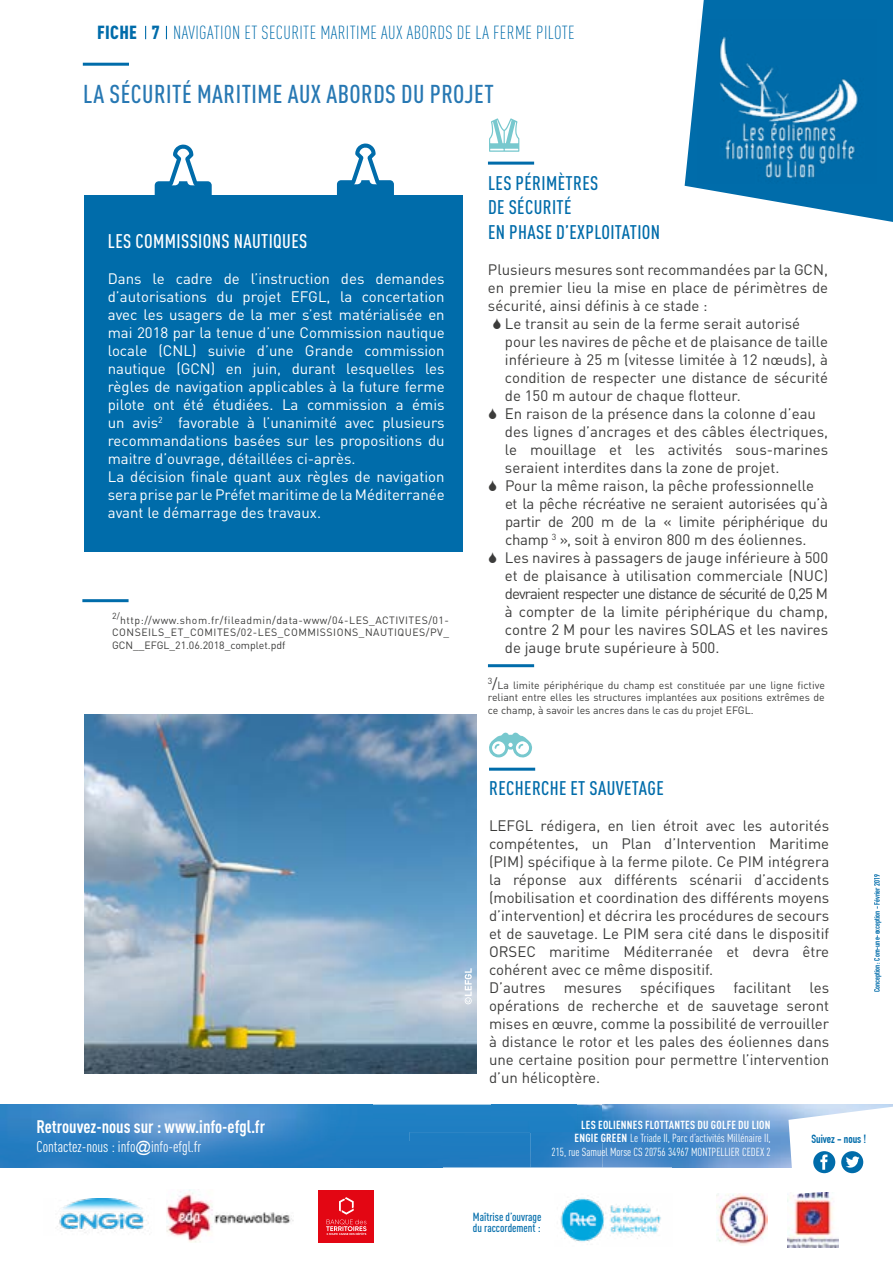
<style>
.page{position:relative;width:893px;height:1263px;background:#fff}
.page>*{position:absolute;margin:0;border:0;box-sizing:border-box;transform-origin:0 0}
.t1{font:500 condensed 25.5px "DIN Pro";letter-spacing:.02em;color:#2778b3}
.t2{font:500 condensed 19.5px/24.3px "DIN Pro";letter-spacing:.02em;color:#006caa}
.t3{font:500 condensed 19.5px "DIN Pro";letter-spacing:.02em;color:#fff}
.t4{font:300 condensed 18.75px "DIN Pro";letter-spacing:.02em;color:#006caa}
.t5{font:900 condensed 18.75px "DIN Pro";letter-spacing:.015em;color:#006caa}
.t6{font:700 condensed 18px "DIN Pro";color:#fff}
.t7{font:condensed 15.45px "DIN Pro";color:#fff}
.t8{font:15px/18px "DIN Pro";color:#3c3c3b}
.t9{font:15px/18px "DIN Pro";color:#fff}
.t10{font:15px "DIN Pro";letter-spacing:-.02em;color:#3c3c3b}
.t11{font:15px "DIN Pro";letter-spacing:-.06em;color:#3c3c3b}
.t12{font:500 condensed 11.7px/10.4px "DIN Pro";color:#006caa}
.t13{font:700 11.7px "DIN Condensed";color:#006caa}
.t14{font:condensed 11.55px/13.8px "DIN Pro";color:#fff;text-align:right}
.t15{font:10.5px/12.6px "DIN Pro";color:#3c3c3b;text-align:justify}
.t16{font:8.7px "DIN Pro";color:#3c3c3b}
.t17{font:700 7.95px "DIN Condensed";color:#006caa}
.s1{font-size:15px}
.s2{font-family:"Arial";font-stretch:normal}
.s3{font-weight:700}
</style>
<div class="page">
<svg style="left:685px;top:0;width:208px;height:222px;fill:#006caa"></svg>
<img style="left:698px;top:20px;width:179px;height:163px">
<svg style="left:145px;top:26px;width:1px;height:13px"></svg>
<svg style="left:166px;top:26px;width:1px;height:13px"></svg>
<hr style="left:83px;top:63px;width:46px;height:3px;background:#006caa">
<hr style="left:82px;top:599px;width:47px;height:3px;background:#006caa">
<hr style="left:488px;top:664px;width:46px;height:3px;background:#006caa">
<hr style="left:489px;top:768px;width:46px;height:3px;background:#006caa">
<hr style="left:488px;top:162px;width:46px;height:3px;background:#006caa">
<img style="left:84px;top:714px;width:392px;height:359px">
<img style="left:0;top:1104px;width:530px;height:38px">
<img style="left:530px;top:1120px;width:21px;height:12px">
<img style="left:551px;top:1104px;width:342px;height:28px">
<img style="left:410px;top:1132px;width:378px;height:35px">
<img style="left:0;top:1142px;width:442px;height:25px">
<img style="left:551px;top:1132px;width:96px;height:11px">
<img style="left:491px;top:1104px;width:86px;height:16px">
<img style="left:57px;top:1199px;width:92px;height:34px">
<img style="left:167px;top:1190px;width:126px;height:52px">
<div style="left:319px;top:1190px;width:55px;height:52px;background:#e30613"></div>
<svg style="left:326px;top:1197px;width:41px;height:38px"></svg>
<img style="left:560px;top:1198px;width:101px;height:44px">
<img style="left:788px;top:1194px;width:51px;height:54px">
<img style="left:716px;top:1193px;width:51px;height:52px">
<svg style="left:788px;top:1107px;width:105px;height:87px"></svg>
<svg style="left:489px;top:118px;width:30px;height:34px"></svg>
<svg style="left:489px;top:732px;width:43px;height:26px"></svg>
<svg style="left:465px;top:968px;width:7px;height:36px"></svg>
<div style="left:84px;top:196px;width:379px;height:356px;background:#006caa"></div>
<svg style="left:155px;top:145px;width:57px;height:51px"></svg>
<svg style="left:337px;top:143px;width:57px;height:53px"></svg>
<p class="t5" style="left:97px;top:18px;width:64px">FICHE 7</p>
<p class="t4" style="left:173px;top:19px;width:403px">NAVIGATION ET SECURITE MARITIME AUX ABORDS DE LA FERME PILOTE</p>
<h1 class="t1" style="left:83px;top:75px;width:412px">LA SÉCURITÉ MARITIME AUX ABORDS DU PROJET</h1>
<h2 class="t3" style="left:108px;top:226px;width:201px">LES COMMISSIONS NAUTIQUES</h2>
<p class="t9" style="left:108px;top:268px;width:338px">Dans le cadre de l’instruction des demandes d’autorisations du projet EFGL, la concertation avec les usagers de la mer s’est matérialisée en mai 2018 par la tenue d’une Commission nautique locale (CNL) suivie d’une Grande commission nautique (GCN) en juin, durant lesquelles les règles de navigation applicables à la future ferme pilote ont été étudiées. La commission a émis un avis<sup>2</sup> favorable à l’unanimité avec plusieurs recommandations basées sur les propositions du maitre d’ouvrage, détaillées ci-après.<br>La décision finale quant aux règles de navigation sera prise par le Préfet maritime de la Méditerranée avant le démarrage des travaux.</p>
<p class="t16" style="left:112px;top:609px;width:9px">2/</p>
<p class="t15" style="left:112px;top:613px;width:338px;text-indent:8px">http://www.shom.fr/fileadmin/data-www/04-LES_ACTIVITES/01- CONSEILS_ET_COMITES/02-LES_COMMISSIONS_NAUTIQUES/PV_ GCN__EFGL_21.06.2018_complet.pdf</p>
<h2 class="t2" style="left:488px;top:169px;width:174px">LES PÉRIMÈTRES<br>DE SÉCURITÉ<br>EN PHASE D’EXPLOITATION</h2>
<p class="t8" style="left:488px;top:259px;width:342px">Plusieurs mesures sont recommandées par la GCN,</p>
<p class="t8" style="left:488px;top:277px;width:342px">en premier lieu la mise en place de périmètres de</p>
<p class="t8" style="left:488px;top:295px;width:221px">sécurité, ainsi définis à ce stade :</p>
<p class="t8" style="left:505px;top:313px;width:297px">Le transit au sein de la ferme serait autorisé</p>
<p class="t8" style="left:505px;top:331px;width:325px">pour les navires de pêche et de plaisance de taille</p>
<p class="t8" style="left:505px;top:349px;width:325px">inférieure à 25 m (vitesse limitée à 12 nœuds), à</p>
<p class="t8" style="left:505px;top:367px;width:325px">condition de respecter une distance de sécurité</p>
<p class="t8" style="left:505px;top:385px;width:237px">de 150 m autour de chaque flotteur.</p>
<p class="t8" style="left:505px;top:403px;width:312px">En raison de la présence dans la colonne d’eau</p>
<p class="t8" style="left:505px;top:421px;width:325px">des lignes d’ancrages et des câbles électriques,</p>
<p class="t8" style="left:505px;top:439px;width:325px">le mouillage et les activités sous-marines</p>
<p class="t8" style="left:505px;top:457px;width:276px">seraient interdites dans la zone de projet.</p>
<p class="t8" style="left:505px;top:475px;width:311px">Pour la même raison, la pêche professionnelle</p>
<p class="t10" style="left:505px;top:491px;width:325px">et la pêche récréative ne seraient autorisées qu’à</p>
<p class="t10" style="left:505px;top:509px;width:325px">partir de 200 m de la « limite périphérique du</p>
<p class="t8" style="left:505px;top:529px;width:303px">champ <sup>3</sup> », soit à environ 800 m des éoliennes.</p>
<p class="t8" style="left:505px;top:547px;width:325px">Les navires à passagers de jauge inférieure à 500</p>
<p class="t8" style="left:505px;top:565px;width:325px">et de plaisance à utilisation commerciale (NUC)</p>
<p class="t11" style="left:505px;top:581px;width:325px">devraient respecter une distance de sécurité de 0,25 M</p>
<p class="t8" style="left:505px;top:601px;width:325px">à compter de la limite périphérique du champ,</p>
<p class="t8" style="left:505px;top:619px;width:325px">contre 2 M pour les navires SOLAS et les navires</p>
<p class="t8" style="left:505px;top:637px;width:216px">de jauge brute supérieure à 500.</p>
<p class="t15" style="left:488px;top:678px;width:338px"><sup>3</sup><span class="s1">/</span>La limite périphérique du champ est constituée par une ligne fictive reliant entre elles les structures implantées aux positions extrêmes de ce champ, à savoir les ancres dans le cas du projet EFGL.</p>
<p class="t6" style="left:37px;top:1113px;width:230px">Retrouvez-nous sur : www.info-efgl.fr</p>
<p class="t7" style="left:37px;top:1135px;width:166px">Contactez-nous : info<span class="s2">@</span>info-efgl.fr</p>
<h2 class="t2" style="left:489px;top:774px;width:176px">RECHERCHE ET SAUVETAGE</h2>
<p class="t8" style="left:489px;top:815px;width:342px">LEFGL rédigera, en lien étroit avec les autorités compétentes, un Plan d’Intervention Maritime (PIM) spécifique à la ferme pilote. Ce PIM intégrera la réponse aux différents scénarii d’accidents (mobilisation et coordination des différents moyens d’intervention) et décrira les procédures de secours et de sauvetage. Le PIM sera cité dans le dispositif ORSEC maritime Méditerranée et devra être cohérent avec ce même dispositif.<br>D’autres mesures spécifiques facilitant les opérations de recherche et de sauvetage seront mises en œuvre, comme la possibilité de verrouiller à distance le rotor et les pales des éoliennes dans une certaine position pour permettre l’intervention d’un hélicoptère.</p>
<p class="t17" style="left:872px;top:992px;width:119px;rotate:-90deg">Conception : Com-une-exception - Février 2019</p>
<p class="t14" style="left:551px;top:1117px;width:221px"><span class="s3">LES EOLIENNES FLOTTANTES DU GOLFE DU LION<br>ENGIE GREEN</span> Le Triade II, Parc d’activités Millénaire II,<br>215, rue Samuel Morse CS 20756 34967 MONTPELLIER CEDEX 2</p>
<p class="t13" style="left:811px;top:1132px;width:56px">Suivez - nous !</p>
<p class="t12" style="left:473px;top:1211px;width:70px">Maîtrise d’ouvrage du raccordement :</p>
</div>
